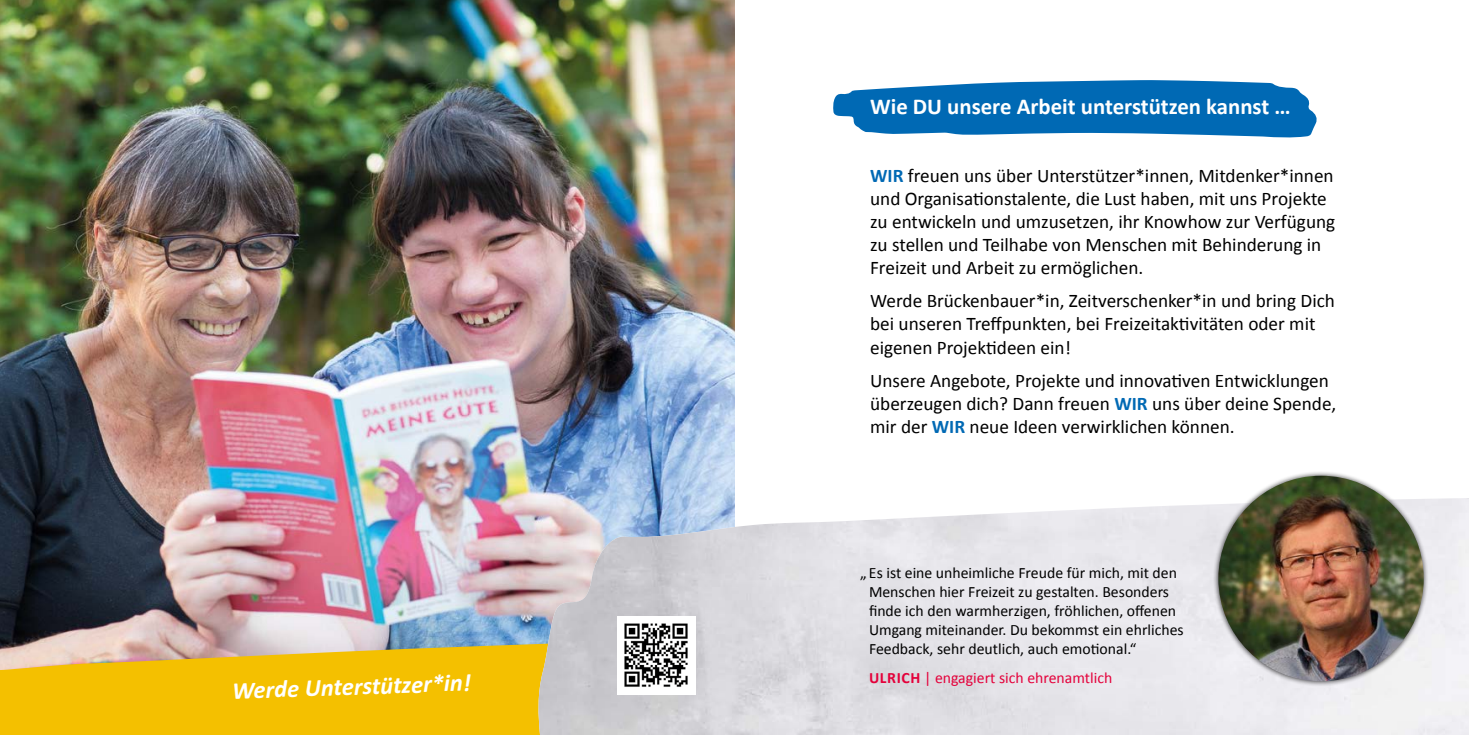
<style>
.page{position:relative;width:1469px;height:735px;background:#fff}
.page>*{position:absolute;margin:0;border:0;box-sizing:border-box;transform-origin:0 0}
.t1{font:italic 700 24.5px "Calibri";color:#fff}
.t2{font:700 22.75px "Calibri";color:#fff}
.t3{font:19.25px/23.1px "Calibri";color:#000}
.t4{font:15.75px/18.9px "Calibri";color:#000}
.t5{font:15.75px "Calibri";color:#e4003a}
.s1{font-weight:700;color:#0069b4}
.s2{font-weight:700}
</style>
<div class="page">
<svg style="left:833px;top:80px;width:484px;height:58px;background:#2880bf"></svg>
<img style="left:0;top:0;width:734px;height:640px">
<svg style="left:0;top:640px;width:537px;height:94px;background:#edbf1f"></svg>
<img style="left:537px;top:497px;width:931px;height:237px">
<div style="left:1212px;top:470px;width:216px;height:216px;background:#000;opacity:.75"></div>
<img style="left:1218px;top:475px;width:205px;height:205px;border-radius:103px">
<div style="left:617px;top:615px;width:79px;height:79px;background:#fff"></div>
<img style="left:624px;top:623px;width:64px;height:64px">
<p class="t1" style="left:232px;top:674px;width:240px;rotate:-2deg">Werde Unterstützer*in!</p>
<p class="t2" style="left:870px;top:92px;width:422px">Wie DU unsere Arbeit unterstützen kannst …</p>
<p class="t3" style="left:870px;top:164px;width:466px"><span class="s1">WIR</span> freuen uns über Unterstützer*innen, Mitdenker*innen und Organisationstalente, die Lust haben, mit uns Projekte zu entwickeln und umzusetzen, ihr Knowhow zur Verfügung zu stellen und Teilhabe von Menschen mit Behinderung in Freizeit und Arbeit zu ermöglichen.</p>
<p class="t3" style="left:870px;top:289px;width:466px">Werde Brückenbauer*in, Zeitverschenker*in und bring Dich bei unseren Treffpunkten, bei Freizeitaktivitäten oder mit eigenen Projektideen ein!</p>
<p class="t3" style="left:870px;top:368px;width:468px">Unsere Angebote, Projekte und innovativen Entwicklungen überzeugen dich? Dann freuen <span class="s1">WIR</span> uns über deine Spende, mir der <span class="s1">WIR</span> neue Ideen verwirklichen können.</p>
<p class="t4" style="left:869px;top:563px;width:316px;text-indent:-9px">„ Es ist eine unheimliche Freude für mich, mit den Menschen hier Freizeit zu gestalten. Besonders finde ich den warmherzigen, fröhlichen, offenen Umgang miteinander. Du bekommst ein ehrliches Feedback, sehr deutlich, auch emotional.“</p>
<p class="t5" style="left:869px;top:667px;width:245px"><span class="s2">ULRICH</span> | engagiert sich ehrenamtlich</p>
</div>
